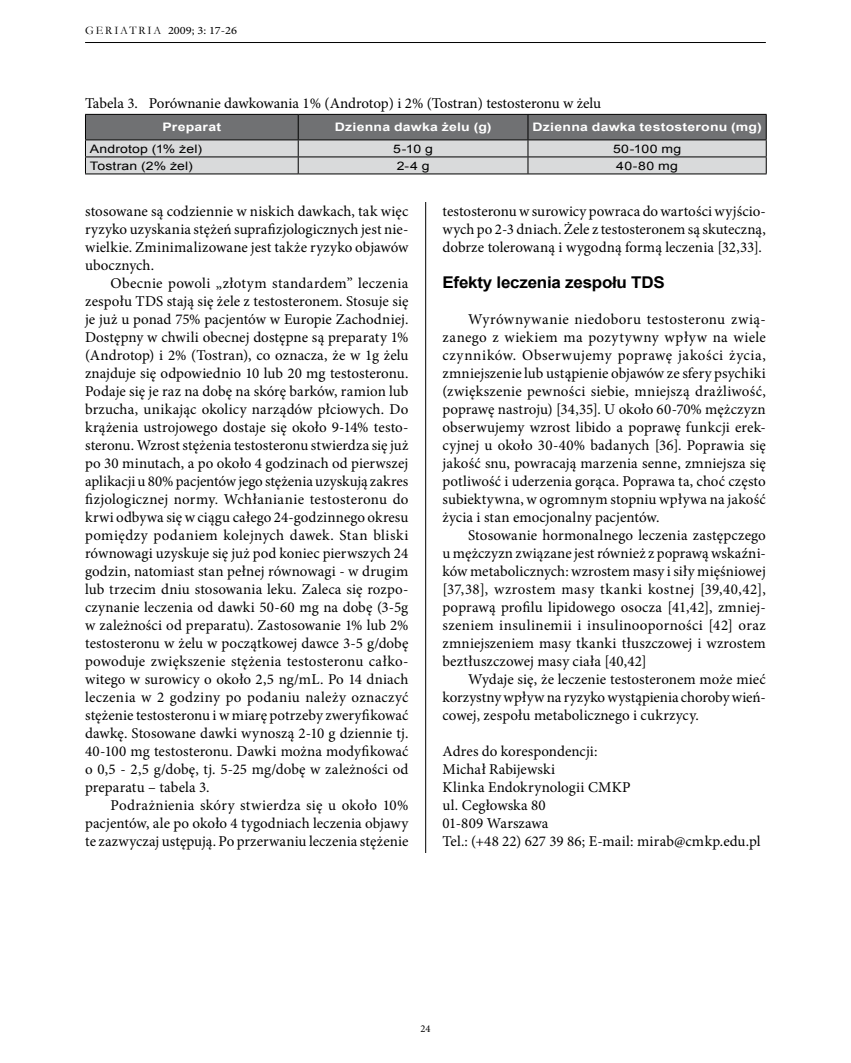
<style>
.page{position:relative;width:851px;height:1063px;background:#fff}
.page>*{position:absolute;margin:0;border:0;box-sizing:border-box;transform-origin:0 0}
.t1{font:700 16.2px "Arial";letter-spacing:-.015em;color:#000;scale:1.05 1}
.t2{font:15px/18px "Minion Pro";letter-spacing:.005em;color:#000;text-align:justify}
.t3{font:700 11.7px "Arial";letter-spacing:.015em;color:#fff;scale:1.2 1}
.t4{font:11.7px "Arial";letter-spacing:.01em;color:#000;scale:1.2 1}
.t5{font:11.25px "Minion Pro";color:#000;scale:1.1 1}
.t6{font:10.5px "Minion Pro";color:#000}
.s1{font-family:"Garamond";font-size:11.55px}
</style>
<div class="page">
<hr style="left:425px;top:85px;width:1px;height:893px;background:#000">
<hr style="left:85px;top:42px;width:680px;height:1px;background:#000">
<div style="left:85px;top:85px;width:680px;height:117px;background:#fff"></div>
<svg style="left:85px;top:114px;width:681px;height:60px;background:#a1a1a3"></svg>
<hr style="left:85px;top:174px;width:213px;height:1px;background:#000">
<hr style="left:298px;top:174px;width:230px;height:1px;background:#000">
<hr style="left:528px;top:174px;width:238px;height:1px;background:#000">
<div style="left:85px;top:853px;width:680px;height:125px;background:#fff"></div>
<p class="t5" style="left:85px;top:23px;width:140px"><span class="s1">GERIATRIA</span> 2009; 3: 17-26</p>
<p class="t2" style="left:85px;top:94px;width:517px">Tabela 3. Porównanie dawkowania 1% (Androtop) i 2% (Tostran) testosteronu w żelu</p>
<p class="t3" style="left:162px;top:120px;width:50px">Preparat</p>
<p class="t3" style="left:335px;top:120px;width:132px">Dzienna dawka żelu (g)</p>
<p class="t3" style="left:532px;top:120px;width:192px">Dzienna dawka testosteronu (mg)</p>
<p class="t4" style="left:90px;top:141px;width:95px">Androtop (1% żel)</p>
<p class="t4" style="left:393px;top:141px;width:35px">5-10 g</p>
<p class="t4" style="left:613px;top:141px;width:58px">50-100 mg</p>
<p class="t4" style="left:90px;top:158px;width:87px">Tostran (2% żel)</p>
<p class="t4" style="left:396px;top:158px;width:29px">2-4 g</p>
<p class="t4" style="left:616px;top:158px;width:53px">40-80 mg</p>
<p class="t2" style="left:85px;top:202px;width:325px">stosowane są codziennie w niskich dawkach, tak więc ryzyko uzyskania stężeń suprafizjologicznych jest nie&shy;wielkie. Zminimalizowane jest także ryzyko objawów ubocznych.</p>
<p class="t2" style="left:85px;top:274px;width:325px;text-indent:26px">Obecnie powoli „złotym standardem” leczenia zespołu TDS stają się żele z testosteronem. Stosuje się je już u ponad 75% pacjentów w Europie Zachodniej.<br>Dostępny w chwili obecnej dostępne są preparaty 1% (Androtop) i 2% (Tostran), co oznacza, że w 1g żelu znajduje się odpowiednio 10 lub 20 mg testosteronu.<br>Podaje się je raz na dobę na skórę barków, ramion lub brzucha, unikając okolicy narządów płciowych. Do krążenia ustrojowego dostaje się około 9-14% testo&shy;steronu. Wzrost stężenia testosteronu stwierdza się już po 30 minutach, a po około 4 godzinach od pierwszej aplikacji u 80% pacjentów jego stężenia uzyskują zakres fizjologicznej normy. Wchłanianie testosteronu do krwi odbywa się w ciągu całego 24-godzinnego okresu pomiędzy podaniem kolejnych dawek. Stan bliski równowagi uzyskuje się już pod koniec pierwszych 24 godzin, natomiast stan pełnej równowagi - w drugim lub trzecim dniu stosowania leku. Zaleca się rozpo&shy;czynanie leczenia od dawki 50-60 mg na dobę (3-5g w zależności od preparatu). Zastosowanie 1% lub 2% testosteronu w żelu w początkowej dawce 3-5 g/dobę powoduje zwiększenie stężenia testosteronu całko&shy;witego w surowicy o około 2,5 ng/mL. Po 14 dniach leczenia w 2 godziny po podaniu należy oznaczyć stężenie testosteronu i w miarę potrzeby zweryfikować dawkę. Stosowane dawki wynoszą 2-10 g dziennie tj.<br>40-100 mg testosteronu. Dawki można modyfikować o 0,5 - 2,5 g/dobę, tj. 5-25 mg/dobę w zależności od preparatu – tabela 3.</p>
<p class="t2" style="left:85px;top:796px;width:325px;text-indent:26px">Podrażnienia skóry stwierdza się u około 10% pacjentów, ale po około 4 tygodniach leczenia objawy te zazwyczaj ustępują. Po przerwaniu leczenia stężenie</p>
<p class="t2" style="left:442px;top:202px;width:325px">testosteronu w surowicy powraca do wartości wyjścio&shy;wych po 2-3 dniach. Żele z testosteronem są skuteczną, dobrze tolerowaną i wygodną formą leczenia [32,33].</p>
<p class="t1" style="left:442px;top:272px;width:213px">Efekty leczenia zespołu TDS</p>
<p class="t2" style="left:442px;top:310px;width:325px;text-indent:26px">Wyrównywanie niedoboru testosteronu zwią&shy;zanego z wiekiem ma pozytywny wpływ na wiele czynników. Obserwujemy poprawę jakości życia, zmniejszenie lub ustąpienie objawów ze sfery psychiki (zwiększenie pewności siebie, mniejszą drażliwość, poprawę nastroju) [34,35]. U około 60-70% mężczyzn obserwujemy wzrost libido a poprawę funkcji erek&shy;cyjnej u około 30-40% badanych [36]. Poprawia się jakość snu, powracają marzenia senne, zmniejsza się potliwość i uderzenia gorąca. Poprawa ta, choć często subiektywna, w ogromnym stopniu wpływa na jakość życia i stan emocjonalny pacjentów.</p>
<p class="t2" style="left:442px;top:526px;width:325px;text-indent:26px">Stosowanie hormonalnego leczenia zastępczego u mężczyzn związane jest również z poprawą wskaźni&shy;ków metabolicznych: wzrostem masy i siły mięśniowej [37,38], wzrostem masy tkanki kostnej [39,40,42], poprawą profilu lipidowego osocza [41,42], zmniej&shy;szeniem insulinemii i insulinooporności [42] oraz zmniejszeniem masy tkanki tłuszczowej i wzrostem beztłuszczowej masy ciała [40,42]</p>
<p class="t2" style="left:442px;top:670px;width:325px;text-indent:26px">Wydaje się, że leczenie testosteronem może mieć korzystny wpływ na ryzyko wystąpienia choroby wień&shy;cowej, zespołu metabolicznego i cukrzycy.</p>
<p class="t2" style="left:442px;top:742px;width:319px;text-align:left">Adres do korespondencji:<br>Michał Rabijewski<br>Klinka Endokrynologii CMKP<br>ul. Cegłowska 80<br>01-809 Warszawa<br>Tel.: (+48 22) 627 39 86; E-mail: mirab@cmkp.edu.pl</p>
<p class="t6" style="left:420px;top:1022px;width:12px">24</p>
</div>
